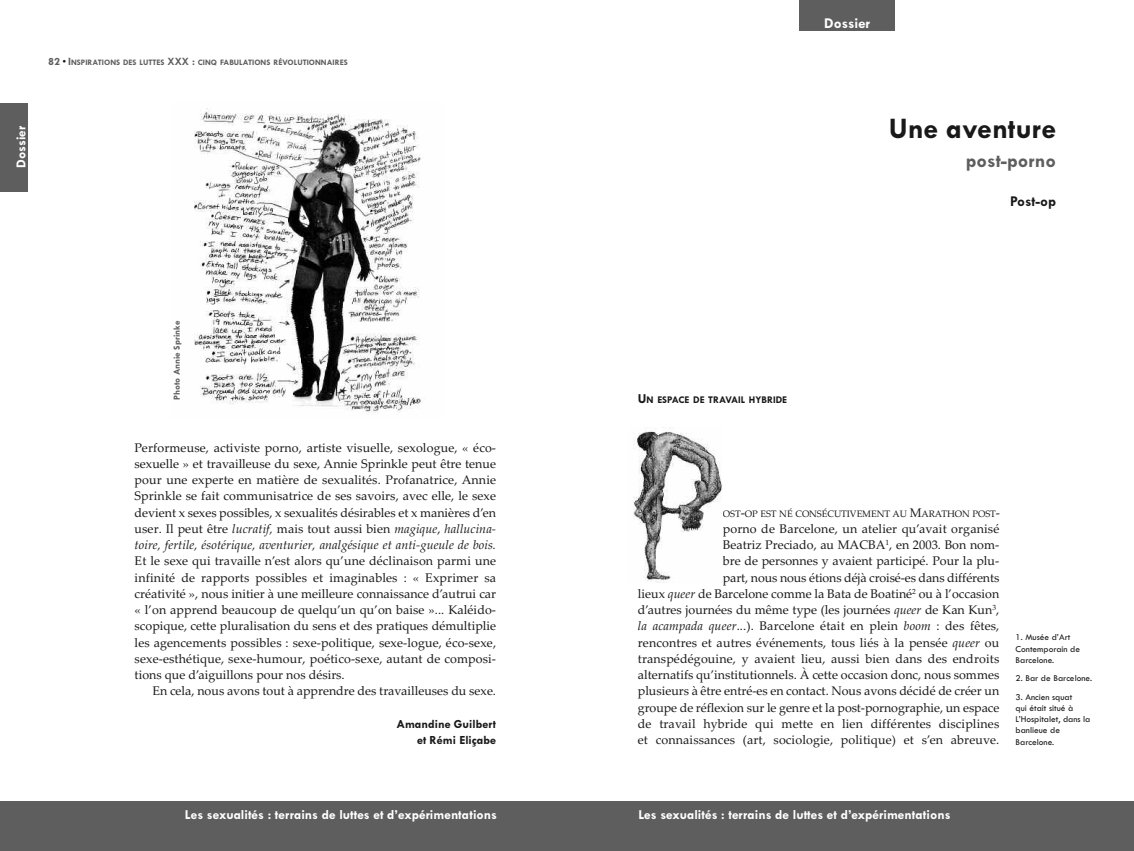
<style>
.page{position:relative;width:1134px;height:851px;background:#fff}
.page>*{position:absolute;margin:0;border:0;box-sizing:border-box;transform-origin:0 0}
.t1{font:700 30px "Tw Cen";color:#191919}
.t2{font:700 20px "Tw Cen";color:#5e5e5e}
.t3{font:700 15px "Tw Cen";color:#191919}
.t4{font:700 15px "Tw Cen";color:#fff}
.t5{font:700 13.75px "Tw Cen";color:#fff}
.t6{font:12.5px/16.2px "Palatino Linotype";color:#191919;text-align:justify}
.t7{font:700 12.5px/16.2px "Tw Cen";color:#191919;text-align:right}
.t8{font:700 10.25px "Tw Cen";color:#191919}
.t9{font:500 9.38px/11.2px "Tw Cen";color:#191919}
.t10{font:9.38px "Palatino Linotype";letter-spacing:-.01em;color:#191919}
.t11{font:700 9.38px "Tw Cen";color:#5e5e5e}
.t12{font:700 8.5px "Tw Cen";color:#5e5e5e}
.s1{font-size:11.25px}
.s2{font-style:italic}
.s3{font-size:13.75px}
.s4{font-size:12.5px}
</style>
<div class="page">
<div style="left:799px;top:0;width:96px;height:30px;background:#5e5e5e"></div>
<img style="left:633px;top:427px;width:90px;height:155px">
<div style="left:564px;top:801px;width:570px;height:49px;background:#5e5e5e"></div>
<div style="left:0;top:801px;width:567px;height:49px;background:#5e5e5e"></div>
<div style="left:0;top:103px;width:28px;height:88px;background:#5e5e5e"></div>
<img style="left:194px;top:108px;width:227px;height:305px">
<p class="t12" style="left:48px;top:57px;width:301px"><span class="s1">82</span> <sup>●</sup> <span class="s1">I</span>NSPIRATIONS DES LUTTES <span class="s1">XXX :</span> CINQ FABULATIONS RÉVOLUTIONNAIRES</p>
<p class="t5" style="left:13px;top:168px;width:44px;rotate:-90deg">Dossier</p>
<p class="t4" style="left:824px;top:14px;width:48px">Dossier</p>
<h1 class="t1" style="left:889px;top:110px;width:169px">Une aventure</h1>
<h2 class="t2" style="left:966px;top:149px;width:92px">post-porno</h2>
<p class="t3" style="left:1010px;top:192px;width:47px">Post-op</p>
<p class="t11" style="left:171px;top:400px;width:81px;rotate:-90deg">Photo Annie Sprinke</p>
<p class="t6" style="left:135px;top:439px;width:363px">Performeuse, activiste porno, artiste visuelle, sexologue, « éco&shy;sexuelle » et travailleuse du sexe, Annie Sprinkle peut être tenue pour une experte en matière de sexualités. Profanatrice, Annie Sprinkle se fait communisatrice de ses savoirs, avec elle, le sexe devient x sexes possibles, x sexualités désirables et x manières d’en user. Il peut être <span class="s2">lucratif,</span> mais tout aussi bien <span class="s2">magique</span>, <span class="s2">hallucina&shy;toire, fertile, ésotérique, aventurier, analgésique et anti-gueule de bois.</span></p>
<p class="t6" style="left:135px;top:553px;width:363px">Et le sexe qui travaille n’est alors qu’une déclinaison parmi une infinité de rapports possibles et imaginables : « Exprimer sa créativité », nous initier à une meilleure connaissance d’autrui car « l’on apprend beaucoup de quelqu’un qu’on baise »... Kaléido&shy;scopique, cette pluralisation du sens et des pratiques démultiplie les agencements possibles : sexe-politique, sexe-logue, éco-sexe, sexe-esthétique, sexe-humour, poético-sexe, autant de composi&shy;tions que d’aiguillons pour nos désirs.</p>
<p class="t6" style="left:152px;top:683px;width:345px">En cela, nous avons tout à apprendre des travailleuses du sexe.</p>
<p class="t7" style="left:396px;top:715px;width:101px">Amandine Guilbert et Rémi Eliçabe</p>
<p class="t8" style="left:638px;top:393px;width:151px"><span class="s3">U</span>N ESPACE DE TRAVAIL HYBRIDE</p>
<p class="t10" style="left:723px;top:508px;width:279px">OST<span class="s4">-</span>OP EST NÉ CONSÉCUTIVEMENT AU <span class="s4">M</span>ARATHON POST<span class="s4">-</span></p>
<p class="t6" style="left:638px;top:520px;width:363px;text-align:right">porno de Barcelone, un atelier qu’avait organisé<br>Beatriz Preciado, au MACBA<sup>1</sup>, en 2003. Bon nom-<br>bre de personnes y avaient participé. Pour la plu-<br>part, nous nous étions déjà croisé-es dans différents<br>lieux <span class="s2">queer</span> de Barcelone comme la Bata de Boatiné<sup>2</sup> ou à l’occasion d’autres journées du même type (les journées <span class="s2">queer</span> de Kan Kun<sup>3</sup>, <span class="s2">la acampada queer</span>...). Barcelone était en plein <span class="s2">boom</span> : des fêtes, rencontres et autres événements, tous liés à la pensée <span class="s2">queer</span> ou transpédégouine, y avaient lieu, aussi bien dans des endroits alternatifs qu’institutionnels. À cette occasion donc, nous sommes plusieurs à être entré-es en contact. Nous avons décidé de créer un groupe de réflexion sur le genre et la post-pornographie, un espace de travail hybride qui mette en lien différentes disciplines et connaissances (art, sociologie, politique) et s’en abreuve.</p>
<p class="t9" style="left:1015px;top:631px;width:66px">1. Musée d’Art<br>Contemporain de<br>Barcelone.</p>
<p class="t9" style="left:1015px;top:672px;width:78px">2. Bar de Barcelone.</p>
<p class="t9" style="left:1015px;top:690px;width:76px">3. Ancien squat<br>qui était situé à<br>L’Hospitalet, dans la banlieue de<br>Barcelone.</p>
<p class="t5" style="left:185px;top:806px;width:314px">Les sexualités : terrains de luttes et d’expérimentations</p>
<p class="t5" style="left:638px;top:806px;width:314px">Les sexualités : terrains de luttes et d’expérimentations</p>
</div>
